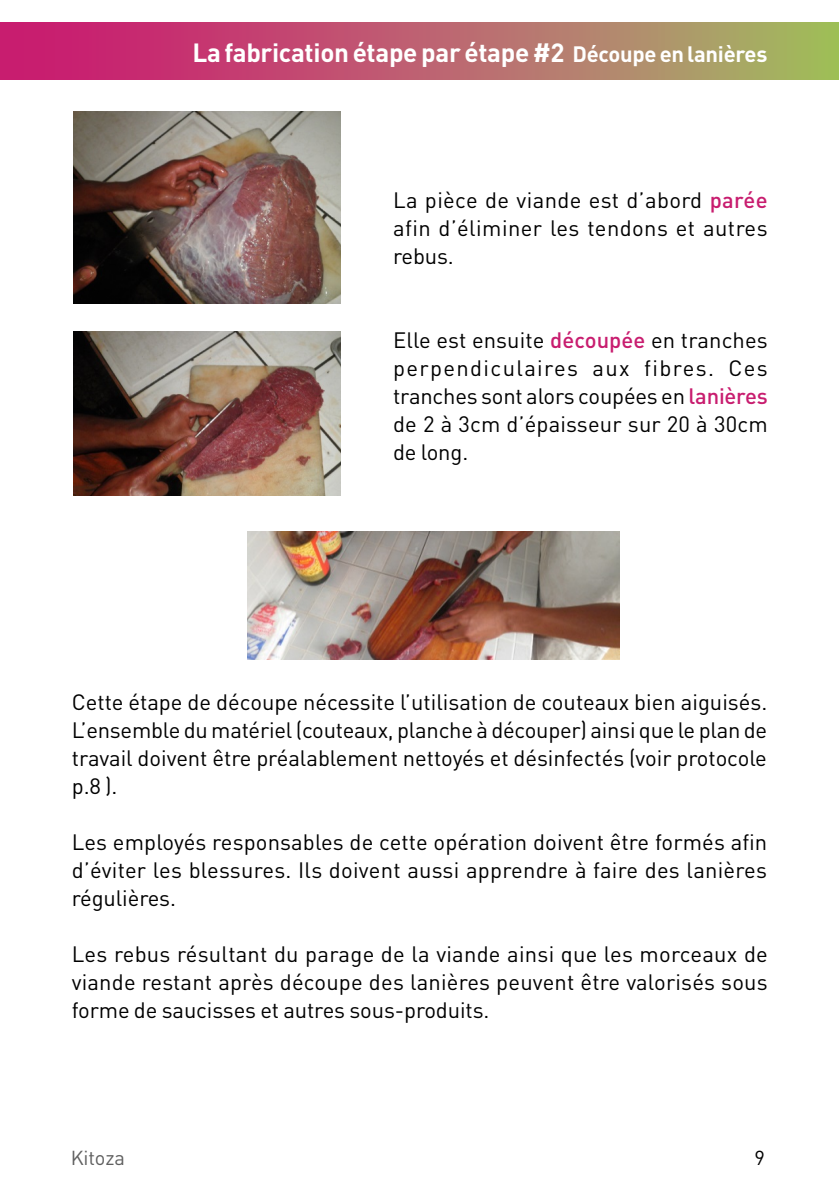
<style>
.page{position:relative;width:840px;height:1191px;background:#fff}
.page>*{position:absolute;margin:0;border:0;box-sizing:border-box;transform-origin:0 0}
.t1{font:700 26px "DIN Pro";letter-spacing:-.01em;color:#fff}
.t2{font:22px/28px "DIN Pro";color:#000;text-align:justify}
.t3{font:20px "DIN Pro";letter-spacing:-.005em;color:#5f5f5f}
.t4{font:20px "DIN Pro";color:#000}
.s1{font-size:22px}
.s2{font-weight:500;color:#c81d6f}
</style>
<div class="page">
<div style="left:0;top:23px;width:838px;height:56px;background:linear-gradient(to right,#cf0f75,#a6b866)"></div>
<hr style="left:0;top:23px;width:1px;height:56px;background:#c81d6f">
<img style="left:73px;top:112px;width:267px;height:192px">
<img style="left:73px;top:331px;width:267px;height:165px">
<img style="left:247px;top:531px;width:371px;height:129px">
<p class="t1" style="left:192px;top:35px;width:576px">La fabrication étape par étape #2 <span class="s1">Découpe en lanières</span></p>
<p class="t2" style="left:393px;top:185px;width:376px">La pièce de viande est d’abord <span class="s2">parée </span>afin d’éliminer les tendons et autres rebus.</p>
<p class="t2" style="left:393px;top:325px;width:376px">Elle est ensuite <span class="s2">découpée</span> en tranches perpendiculaires aux fibres. Ces tranches sont alors coupées en <span class="s2">lanières </span>de 2 à 3cm d’épaisseur sur 20 à 30cm de long.</p>
<p class="t2" style="left:72px;top:687px;width:696px">Cette étape de découpe nécessite l’utilisation de couteaux bien aiguisés.<br>L’ensemble du matériel (couteaux, planche à découper) ainsi que le plan de travail doivent être préalablement nettoyés et désinfectés (voir protocole p.8 ).</p>
<p class="t2" style="left:72px;top:827px;width:696px">Les employés responsables de cette opération doivent être formés afin d’éviter les blessures. Ils doivent aussi apprendre à faire des lanières régulières.</p>
<p class="t2" style="left:72px;top:939px;width:697px">Les rebus résultant du parage de la viande ainsi que les morceaux de viande restant après découpe des lanières peuvent être valorisés sous forme de saucisses et autres sous-produits.</p>
<p class="t3" style="left:71px;top:1144px;width:56px">Kitoza</p>
<p class="t4" style="left:754px;top:1144px;width:12px">9</p>
</div>
